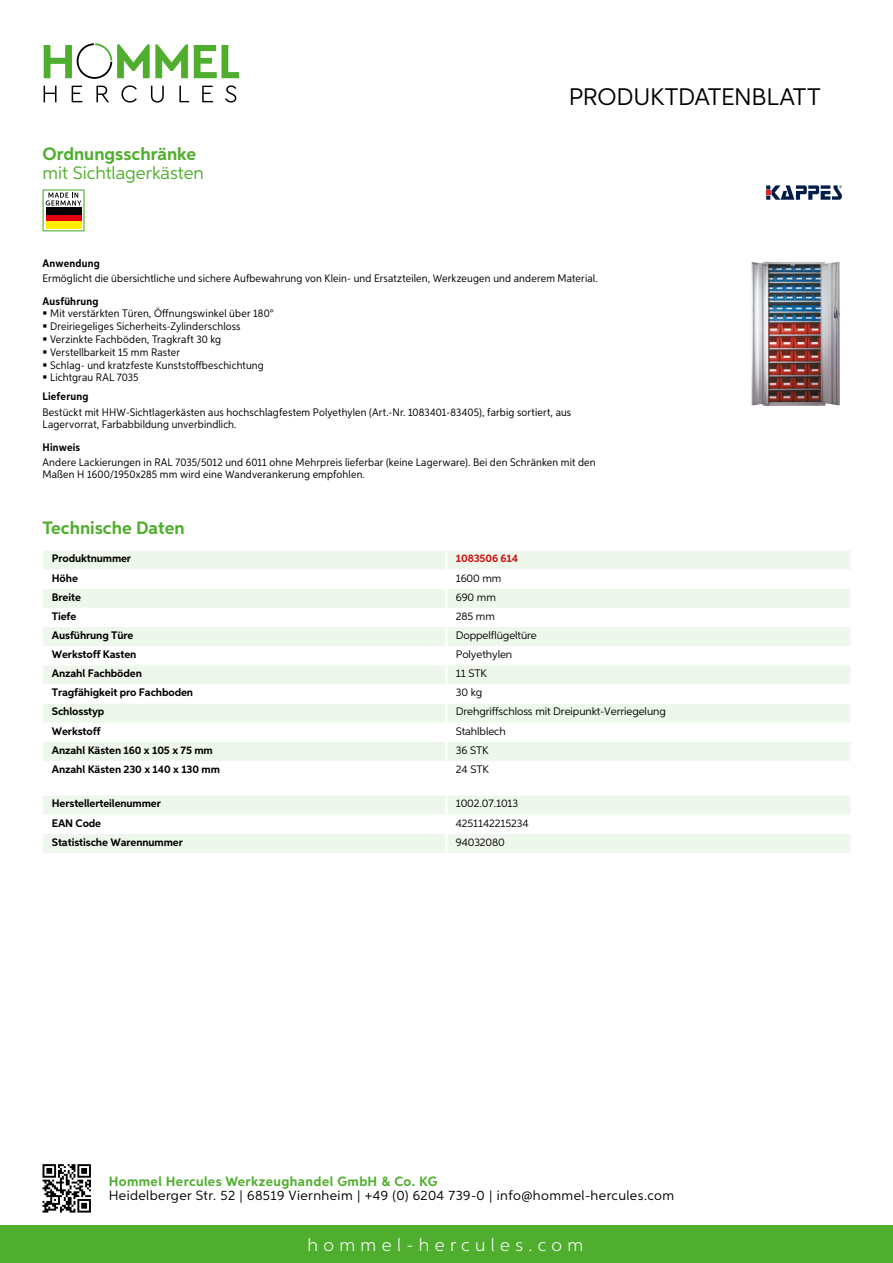
<style>
.page{position:relative;width:893px;height:1263px;background:#fff}
.page>*{position:absolute;margin:0;border:0;box-sizing:border-box;transform-origin:0 0}
.t1{font:24px "Aspira";letter-spacing:-.01em;color:#000}
.t2{font:700 18px "Aspira";color:#50ae2f}
.t3{font:300 18px "Aspira";letter-spacing:.3em;color:#fff}
.t4{font:18px "Aspira";color:#50ae2f}
.t5{font:13.5px "Aspira";letter-spacing:.03em;color:#000}
.t6{font:700 13.5px "Aspira";letter-spacing:.03em;color:#50ae2f}
.t7{font:10.95px/12.8px "Aspira Nar";letter-spacing:.015em;color:#000}
.t8{font:700 10.95px "Aspira";letter-spacing:-.01em;color:#000}
.t9{font:10.95px "Aspira";letter-spacing:-.01em;color:#000}
.t10{font:700 10.95px "Aspira Nar";letter-spacing:.02em;color:#000}
.t11{font:700 10.95px "Aspira";letter-spacing:-.01em;color:#cd1013}
</style>
<div class="page">
<div style="left:0;top:1226px;width:893px;height:37px;background:#50ae2f"></div>
<svg style="left:43px;top:1164px;width:48px;height:48px"></svg>
<svg style="left:194px;top:45px;width:45px;height:33px"></svg>
<svg style="left:44px;top:43px;width:144px;height:36px"></svg>
<svg style="left:44px;top:86px;width:13px;height:16px"></svg>
<svg style="left:72px;top:86px;width:10px;height:16px"></svg>
<svg style="left:96px;top:86px;width:13px;height:16px"></svg>
<svg style="left:121px;top:85px;width:16px;height:18px"></svg>
<svg style="left:151px;top:86px;width:13px;height:17px"></svg>
<svg style="left:179px;top:86px;width:10px;height:16px"></svg>
<svg style="left:202px;top:86px;width:11px;height:16px"></svg>
<svg style="left:225px;top:85px;width:11px;height:18px"></svg>
<div style="left:43px;top:551px;width:807px;height:18px;background:#eef7eb"></div>
<svg style="left:43px;top:589px;width:807px;height:172px;fill:#eef7eb"></svg>
<hr style="left:445px;top:550px;width:3px;height:20px;background:#fff">
<hr style="left:445px;top:589px;width:3px;height:19px;background:#fff">
<hr style="left:445px;top:608px;width:3px;height:19px;background:#fff">
<hr style="left:445px;top:627px;width:3px;height:19px;background:#fff">
<hr style="left:445px;top:646px;width:3px;height:19px;background:#fff">
<hr style="left:445px;top:665px;width:3px;height:19px;background:#fff">
<hr style="left:445px;top:684px;width:3px;height:20px;background:#fff">
<hr style="left:445px;top:704px;width:3px;height:19px;background:#fff">
<hr style="left:445px;top:723px;width:3px;height:19px;background:#fff">
<hr style="left:445px;top:742px;width:3px;height:19px;background:#fff">
<svg style="left:43px;top:796px;width:807px;height:57px"></svg>
<hr style="left:445px;top:834px;width:3px;height:19px;background:#fff">
<svg style="left:43px;top:189px;width:42px;height:42px"></svg>
<div style="left:46px;top:214px;width:35px;height:7px;background:#e3000b"></div>
<div style="left:46px;top:208px;width:35px;height:7px;background:#000"></div>
<div style="left:46px;top:221px;width:35px;height:7px;background:#ffed00"></div>
<img style="left:751px;top:262px;width:89px;height:144px">
<svg style="left:766px;top:185px;width:76px;height:15px"></svg>
<h2 class="t2" style="left:43px;top:142px;width:155px">Ordnungsschränke</h2>
<h2 class="t4" style="left:43px;top:162px;width:163px">mit Sichtlagerkästen</h2>
<h1 class="t1" style="left:569px;top:82px;width:253px">Produktdatenblatt</h1>
<p class="t10" style="left:43px;top:257px;width:59px">Anwendung</p>
<p class="t7" style="left:43px;top:272px;width:557px">Ermöglicht die übersichtliche und sichere Aufbewahrung von Klein- und Ersatzteilen, Werkzeugen und anderem Material.</p>
<p class="t10" style="left:43px;top:294px;width:58px">Ausführung</p>
<p class="t7" style="left:50px;top:307px;width:225px">Mit verstärkten Türen, Öffnungswinkel über 180° Dreiriegeliges Sicherheits-Zylinderschloss Verzinkte Fachböden, Tragkraft 30 kg Verstellbarkeit 15 mm Raster<br>Schlag- und kratzfeste Kunststoffbeschichtung Lichtgrau RAL 7035</p>
<p class="t10" style="left:43px;top:390px;width:47px">Lieferung</p>
<p class="t7" style="left:43px;top:406px;width:530px;line-height:12px">Bestückt mit HHW-Sichtlagerkästen aus hochschlagfestem Polyethylen (Art.-Nr. 1083401-83405), farbig sortiert, aus<br>Lagervorrat, Farbabbildung unverbindlich.</p>
<p class="t10" style="left:43px;top:440px;width:39px">Hinweis</p>
<p class="t7" style="left:43px;top:456px;width:555px;line-height:12px">Andere Lackierungen in RAL 7035/5012 und 6011 ohne Mehrpreis lieferbar (keine Lagerware). Bei den Schränken mit den<br>Maßen H 1600/1950x285 mm wird eine Wandverankerung empfohlen.</p>
<h2 class="t2" style="left:43px;top:516px;width:144px">Technische Daten</h2>
<p class="t8" style="left:52px;top:552px;width:81px">Produktnummer</p>
<p class="t11" style="left:456px;top:552px;width:64px">1083506 614</p>
<p class="t8" style="left:52px;top:571px;width:28px">Höhe</p>
<p class="t9" style="left:456px;top:571px;width:47px">1600 mm</p>
<p class="t8" style="left:52px;top:590px;width:31px">Breite</p>
<p class="t9" style="left:456px;top:590px;width:42px">690 mm</p>
<p class="t8" style="left:52px;top:609px;width:26px">Tiefe</p>
<p class="t9" style="left:456px;top:609px;width:41px">285 mm</p>
<p class="t8" style="left:52px;top:628px;width:83px">Ausführung Türe</p>
<p class="t9" style="left:456px;top:628px;width:83px">Doppelflügeltüre</p>
<p class="t8" style="left:52px;top:648px;width:86px">Werkstoff Kasten</p>
<p class="t9" style="left:456px;top:648px;width:58px">Polyethylen</p>
<p class="t8" style="left:52px;top:667px;width:92px">Anzahl Fachböden</p>
<p class="t9" style="left:456px;top:667px;width:26px">11 STK</p>
<p class="t8" style="left:52px;top:686px;width:143px">Tragfähigkeit pro Fachboden</p>
<p class="t9" style="left:456px;top:686px;width:28px">30 kg</p>
<p class="t8" style="left:52px;top:705px;width:54px">Schlosstyp</p>
<p class="t9" style="left:456px;top:705px;width:212px">Drehgriffschloss mit Dreipunkt-Verriegelung</p>
<p class="t8" style="left:52px;top:724px;width:50px">Werkstoff</p>
<p class="t9" style="left:456px;top:724px;width:51px">Stahlblech</p>
<p class="t8" style="left:52px;top:743px;width:162px">Anzahl Kästen 160 x 105 x 75 mm</p>
<p class="t9" style="left:456px;top:743px;width:28px">36 STK</p>
<p class="t8" style="left:52px;top:762px;width:170px">Anzahl Kästen 230 x 140 x 130 mm</p>
<p class="t9" style="left:456px;top:762px;width:28px">24 STK</p>
<p class="t8" style="left:52px;top:797px;width:111px">Herstellerteilenummer</p>
<p class="t9" style="left:456px;top:797px;width:64px">1002.07.1013</p>
<p class="t8" style="left:52px;top:816px;width:51px">EAN Code</p>
<p class="t9" style="left:456px;top:816px;width:74px">4251142215234</p>
<p class="t8" style="left:52px;top:835px;width:132px">Statistische Warennummer</p>
<p class="t9" style="left:456px;top:835px;width:51px">94032080</p>
<p class="t6" style="left:109px;top:1172px;width:330px">Hommel Hercules Werkzeughandel GmbH &amp; Co. KG</p>
<p class="t5" style="left:109px;top:1187px;width:567px">Heidelberger Str. 52 | 68519 Viernheim | +49 (0) 6204 739-0 | info@hommel-hercules.com</p>
<h2 class="t3" style="left:307px;top:1234px;width:277px">hommel-hercules.com</h2>
</div>
